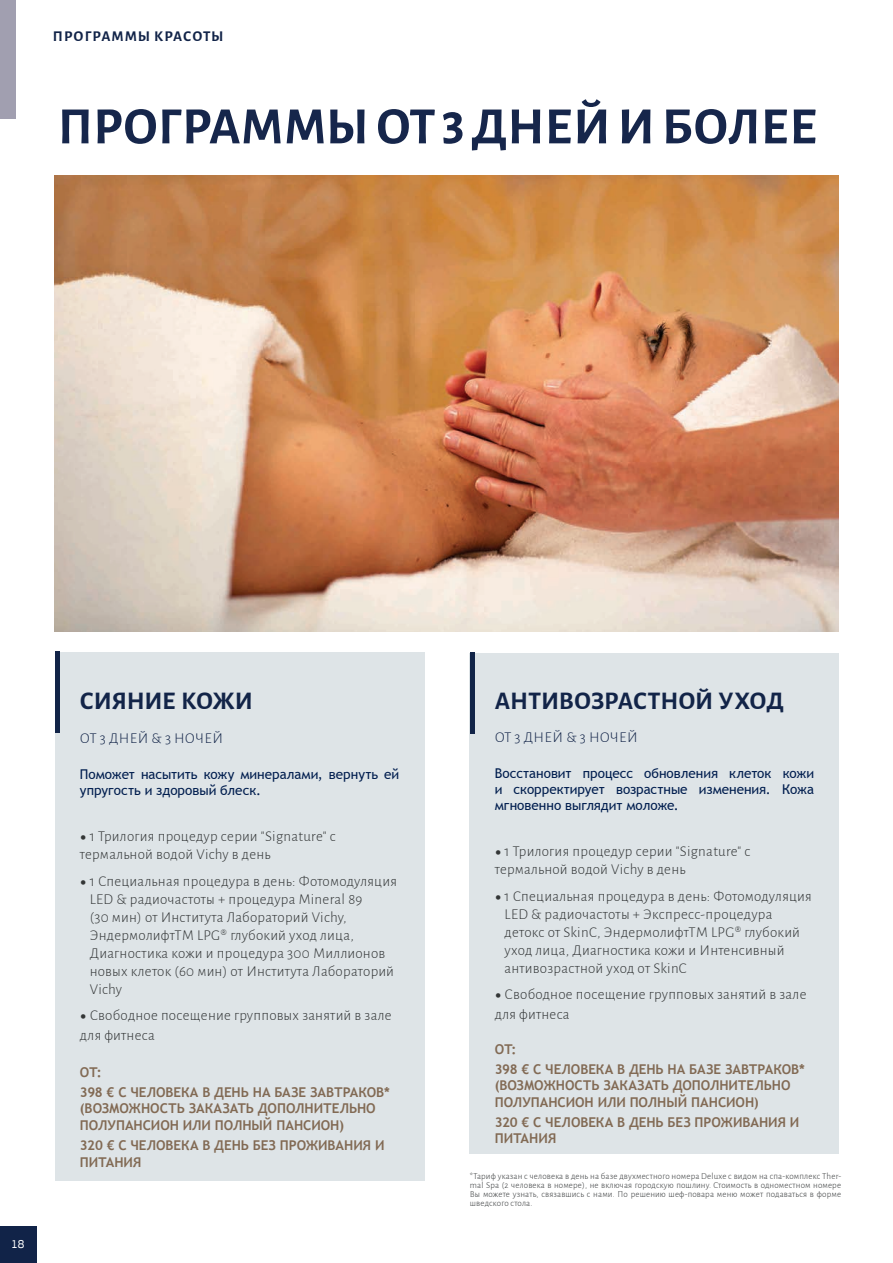
<style>
.page{position:relative;width:893px;height:1263px;background:#fff}
.page>*{position:absolute;margin:0;border:0;box-sizing:border-box;transform-origin:0 0}
.t1{font:700 52.5px "Alegreya Sans";color:#16264b}
.t2{font:700 25.5px "Alegreya Sans";letter-spacing:-.01em;color:#122448}
.t3{font:300 15px/18px "Alegreya Sans";letter-spacing:.015em;color:#333637}
.t4{font:300 15px "Alegreya Sans";letter-spacing:.02em;color:#122448}
.t5{font:700 15px "Alegreya Sans";letter-spacing:.07em;color:#112348}
.t6{font:700 13.5px/20.4px "Trebuchet MS";letter-spacing:-.005em;color:#826a54}
.t7{font:13.5px/16.2px "Trebuchet MS";color:#001d4e}
.t8{font:12px "PF Square Sans Pro";color:#fff}
.t9{font:300 9px/9px "Alegreya Sans";letter-spacing:.015em;color:#333637;text-align:justify}
.s1{font-family:"Lato";font-weight:400;font-size:12px;color:#333636}
</style>
<div class="page">
<div style="left:0;top:1226px;width:37px;height:37px;background:#112348"></div>
<div style="left:0;top:0;width:16px;height:119px;background:#a19fb0"></div>
<div style="left:55px;top:653px;width:369px;height:528px;background:#dee4e7"></div>
<div style="left:55px;top:651px;width:5px;height:82px;background:#122448"></div>
<img style="left:54px;top:175px;width:785px;height:456px">
<div style="left:470px;top:652px;width:369px;height:501px;background:#dee4e7"></div>
<hr style="left:470px;top:652px;width:4px;height:81px;background:#122448">
<p class="t5" style="left:53px;top:25px;width:172px">ПРОГРАММЫ КРАСОТЫ</p>
<h1 class="t1" style="left:58px;top:88px;width:762px">ПРОГРАММЫ ОТ 3 ДНЕЙ И БОЛЕЕ</h1>
<p class="t8" style="left:11px;top:1237px;width:15px">18</p>
<h2 class="t2" style="left:80px;top:682px;width:175px">СИЯНИЕ КОЖИ</h2>
<p class="t4" style="left:80px;top:728px;width:145px">ОТ 3 ДНЕЙ &amp; 3 НОЧЕЙ</p>
<p class="t7" style="left:80px;top:766px;width:321px">Поможет насытить кожу минералами, вернуть ей упругость и здоровый блеск.</p>
<p class="t3" style="left:80px;top:827px;width:257px"><span class="s1">•</span> 1 Трилогия процедур серии "Signature" с термальной водой Vichy в день</p>
<p class="t3" style="left:90px;top:871px;width:309px;text-indent:-10px"><span class="s1">•</span> 1 Специальная процедура в день: Фотомодуляция LED &amp; радиочастоты + процедура Mineral 89<br>(30 мин) от Института Лабораторий Vichy, ЭндермолифтTM LPG® глубокий уход лица, Диагностика кожи и процедура 300 Миллионов новых клеток (60 мин) от Института Лабораторий Vichy</p>
<p class="t3" style="left:80px;top:1005px;width:313px;line-height:19.5px"><span class="s1">•</span> Свободное посещение групповых занятий в зале для фитнеса</p>
<p class="t6" style="left:80px;top:1061px;width:312px">ОТ:<br>398 € С ЧЕЛОВЕКА В ДЕНЬ НА БАЗЕ ЗАВТРАКОВ*</p>
<p class="t6" style="left:80px;top:1100px;width:297px;line-height:16.5px">(ВОЗМОЖНОСТЬ ЗАКАЗАТЬ ДОПОЛНИТЕЛЬНО<br>ПОЛУПАНСИОН ИЛИ ПОЛНЫЙ ПАНСИОН)</p>
<p class="t6" style="left:80px;top:1137px;width:306px;line-height:16.5px">320 € С ЧЕЛОВЕКА В ДЕНЬ БЕЗ ПРОЖИВАНИЯ И<br>ПИТАНИЯ</p>
<h2 class="t2" style="left:495px;top:681px;width:291px">АНТИВОЗРАСТНОЙ УХОД</h2>
<p class="t4" style="left:495px;top:727px;width:145px">ОТ 3 ДНЕЙ &amp; 3 НОЧЕЙ</p>
<p class="t7" style="left:495px;top:765px;width:321px;text-align:justify">Восстановит процесс обновления клеток кожи и скорректирует возрастные изменения. Кожа мгновенно выглядит моложе.</p>
<p class="t3" style="left:495px;top:842px;width:257px"><span class="s1">•</span> 1 Трилогия процедур серии "Signature" с термальной водой Vichy в день</p>
<p class="t3" style="left:505px;top:886px;width:309px;text-indent:-10px"><span class="s1">•</span> 1 Специальная процедура в день: Фотомодуляция LED &amp; радиочастоты + Экспресс-процедура детокс от SkinC, ЭндермолифтTM LPG® глубокий уход лица, Диагностика кожи и Интенсивный антивозрастной уход от SkinC</p>
<p class="t3" style="left:495px;top:984px;width:313px;line-height:19.5px"><span class="s1">•</span> Свободное посещение групповых занятий в зале для фитнеса</p>
<p class="t6" style="left:495px;top:1039px;width:312px">ОТ:<br>398 € С ЧЕЛОВЕКА В ДЕНЬ НА БАЗЕ ЗАВТРАКОВ*</p>
<p class="t6" style="left:495px;top:1077px;width:297px;line-height:16.2px">(ВОЗМОЖНОСТЬ ЗАКАЗАТЬ ДОПОЛНИТЕЛЬНО<br>ПОЛУПАНСИОН ИЛИ ПОЛНЫЙ ПАНСИОН)</p>
<p class="t6" style="left:495px;top:1114px;width:306px;line-height:16.2px">320 € С ЧЕЛОВЕКА В ДЕНЬ БЕЗ ПРОЖИВАНИЯ И<br>ПИТАНИЯ</p>
<p class="t9" style="left:470px;top:1171px;width:373px">*Тариф указан с человека в день на базе двухместного номера Deluxe с видом на спа-комплекс Ther&shy;mal Spa (2 человека в номере), не включая городскую пошлину. Cтоимость в одноместном номере Вы можете узнать, связавшись с нами. По решению шеф-повара меню может подаваться в форме шведского стола.</p>
</div>
